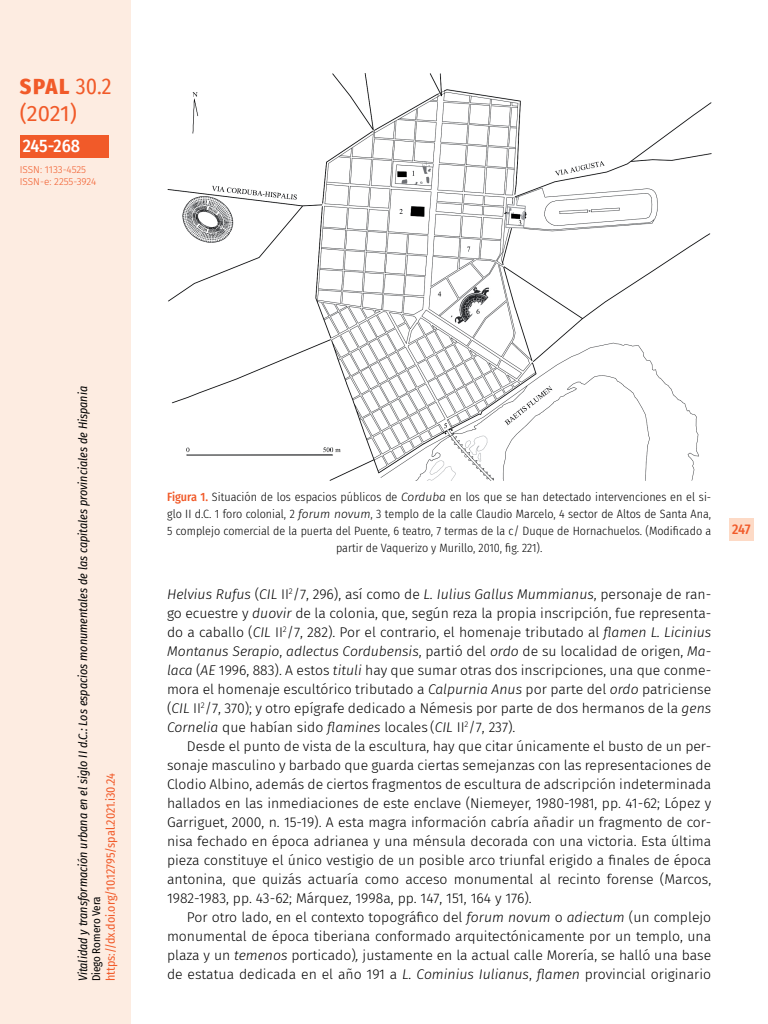
<style>
.page{position:relative;width:768px;height:1024px;background:#fff}
.page>*{position:absolute;margin:0;border:0;box-sizing:border-box;transform-origin:0 0}
.t1{font:800 22px "Fira Sans Condensed";color:#f15a29}
.t2{font:22px "Fira Sans";color:#f15a29}
.t3{font:500 18px "Fira Sans Condensed";letter-spacing:-.005em;color:#fff}
._00_bsc{font:300 14px/19px "Fira Sans";color:#000;text-align:justify}
._00_bsc_ss{font:300 14px/19px "Fira Sans";color:#000;text-align:justify}
.t4{font:500 14px "Fira Sans Condensed";color:#f15a29}
._90_pie_foto{font:300 12px/17px "Fira Sans Condensed";color:#000;text-align:center}
.t5{font:italic 12px "Fira Sans Condensed";color:#000}
.t6{font:12px "Fira Sans Condensed";color:#f15a29}
.t7{font:11px "Fira Sans Condensed";color:#000}
.t8{font:300 10px/12px "Fira Sans";letter-spacing:-.005em;color:#f15a29}
.s1{font-weight:400}
.s2{font-weight:500;color:#f15a29}
.s3{font-family:"Fira Sans";font-style:italic}
.s4{font-style:italic}
</style>
<div class="page">
<div style="left:729px;top:518px;width:24px;height:23px;background:#fddac6"></div>
<div style="left:0;top:0;width:130px;height:1024px;background:#fdece1"></div>
<div style="left:20px;top:135px;width:89px;height:23px;background:#f15a29"></div>
<img style="left:167px;top:74px;width:544px;height:407px">
<h1 class="t1" style="left:20px;top:68px;width:93px">SPAL <span class="s1">30.2</span></h1>
<h1 class="t2" style="left:20px;top:96px;width:59px">(2021)</h1>
<p class="t3" style="left:23px;top:132px;width:59px">245-268</p>
<p class="t8" style="left:20px;top:164px;width:78px">ISSN: 1133-4525<br>ISSN-e: 2255-3924</p>
<p class="t5" style="left:74px;top:981px;width:597px;rotate:-90deg">Vitalidad y transformación urbana en el siglo II d.C.: Los espacios monumentales de las capitales provinciales de Hispania</p>
<p class="t6" style="left:101px;top:981px;width:210px;rotate:-90deg">https://dx.doi.org/10.12795/spal.2021.i30.24</p>
<p class="t7" style="left:88px;top:981px;width:87px;rotate:-90deg">Diego Romero Vera</p>
<p class="_90_pie_foto" style="left:167px;top:488px;width:546px"><span class="s2">Figura 1.</span> Situación de los espacios públicos de <span class="s3">Corduba</span> en los que se han detectado intervenciones en el si&shy;glo II d.C. 1 foro colonial, 2 <span class="s3">forum novum</span>, 3 templo de la calle Claudio Marcelo, 4 sector de Altos de Santa Ana, 5 complejo comercial de la puerta del Puente, 6 teatro, 7 termas de la c/ Duque de Hornachuelos. (Modificado a partir de Vaquerizo y Murillo, 2010, fig. 221).</p>
<p class="_00_bsc_ss" style="left:167px;top:584px;width:546px"><span class="s4">Helvius Rufus</span> (<span class="s4">CIL</span> II<sup>2</sup>/7, 296), así como de <span class="s4">L. Iulius Gallus Mummianus</span>, personaje de ran&shy;go ecuestre y <span class="s4">duovir</span> de la colonia, que, según reza la propia inscripción, fue representa&shy;do a caballo (<span class="s4">CIL</span> II<sup>2</sup>/7, 282). Por el contrario, el homenaje tributado al <span class="s4">flamen L. Licinius Montanus Serapio</span>, <span class="s4">adlectus Cordubensis</span>, partió del <span class="s4">ordo</span> de su localidad de origen, <span class="s4">Ma&shy;laca</span> (<span class="s4">AE</span> 1996, 883). A estos <span class="s4">tituli</span> hay que sumar otras dos inscripciones, una que conme&shy;mora el homenaje escultórico tributado a <span class="s4">Calpurnia Anus</span> por parte del <span class="s4">ordo</span> patriciense (<span class="s4">CIL</span> II<sup>2</sup>/7, 370); y otro epígrafe dedicado a Némesis por parte de dos hermanos de la <span class="s4">gens Cornelia</span> que habían sido <span class="s4">flamines</span> locales (<span class="s4">CIL</span> II<sup>2</sup>/7, 237).</p>
<p class="_00_bsc" style="left:167px;top:736px;width:546px;text-indent:20px">Desde el punto de vista de la escultura, hay que citar únicamente el busto de un per&shy;sonaje masculino y barbado que guarda ciertas semejanzas con las representaciones de Clodio Albino, además de ciertos fragmentos de escultura de adscripción indeterminada hallados en las inmediaciones de este enclave (Niemeyer, 1980-1981, pp. 41-62; López y Garriguet, 2000, n. 15-19). A esta magra información cabría añadir un fragmento de cor&shy;nisa fechado en época adrianea y una ménsula decorada con una victoria. Esta última pieza constituye el único vestigio de un posible arco triunfal erigido a finales de época antonina, que quizás actuaría como acceso monumental al recinto forense (Marcos, 1982-1983, pp. 43-62; Márquez, 1998a, pp. 147, 151, 164 y 176).</p>
<p class="_00_bsc" style="left:167px;top:907px;width:546px;text-indent:20px">Por otro lado, en el contexto topográfico del <span class="s4">forum novum</span> o <span class="s4">adiectum</span> (un complejo monumental de época tiberiana conformado arquitectónicamente por un templo, una plaza y un <span class="s4">temenos</span> porticado)<span class="s4">,</span> justamente en la actual calle Morería, se halló una base de estatua dedicada en el año 191 a <span class="s4">L. Cominius Iulianus</span>, <span class="s4">flamen</span> provincial originario</p>
<p class="t4" style="left:732px;top:518px;width:20px">247</p>
</div>
